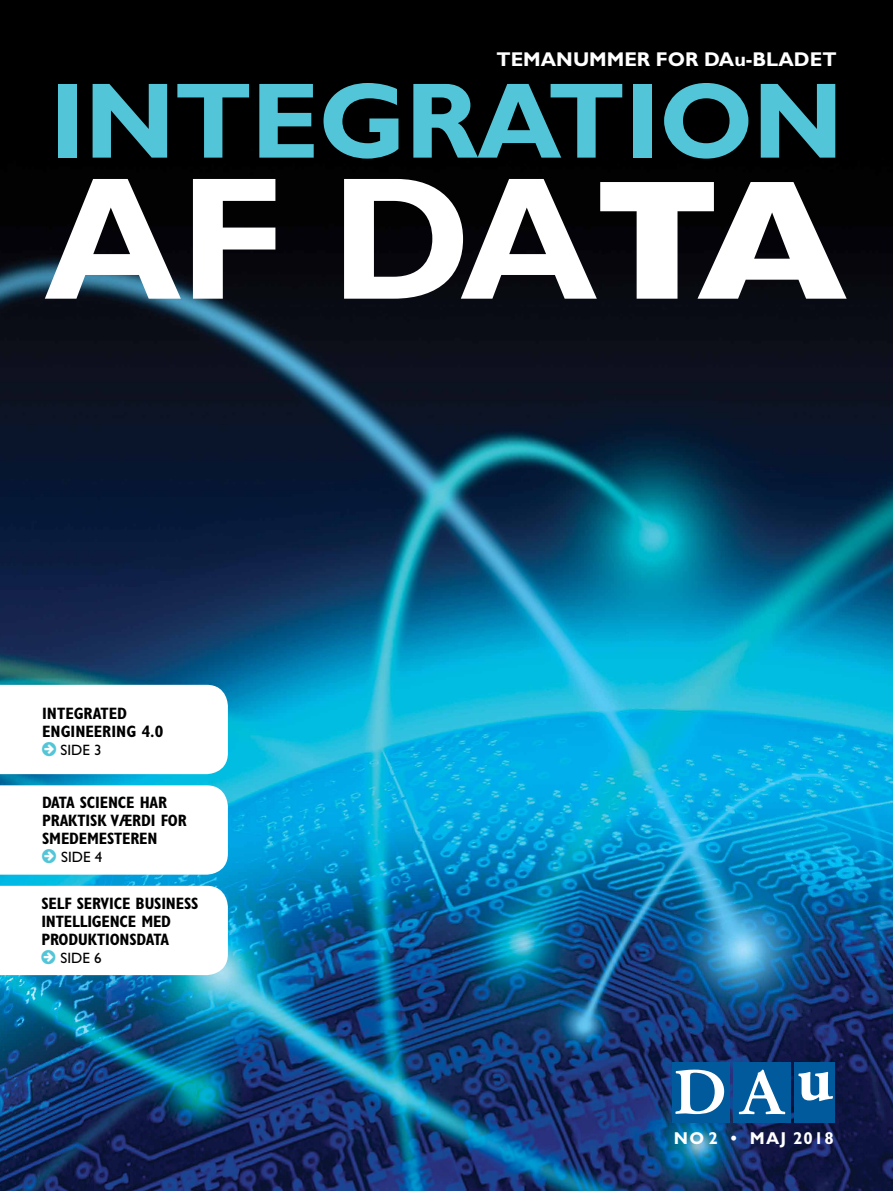
<style>
.page{position:relative;width:893px;height:1191px;background:#fff}
.page>*{position:absolute;margin:0;border:0;box-sizing:border-box;transform-origin:0 0}
.t1{font:700 175.5px "Gill Sans";color:#fff}
.t2{font:700 108px "Gill Sans";letter-spacing:-.01em;color:#52c6d8}
.t3{font:700 19.95px "Gill Sans";color:#fff}
.t4{font:700 17.25px "Gill Sans";letter-spacing:.07em;color:#fff}
.t5{font:700 condensed 16.5px/18px "Gill Sans";letter-spacing:-.01em;color:#000}
.t6{font:15px "Gill Sans";color:#000}
.s1{font-weight:800;font-size:171px}
</style>
<div class="page">
<img style="left:0;top:0;width:893px;height:1191px">
<div style="left:672px;top:1061px;width:58px;height:61px;background:#005a9c"></div>
<div style="left:733px;top:1061px;width:58px;height:61px;background:#005a9c"></div>
<div style="left:794px;top:1061px;width:41px;height:61px;background:#005a9c"></div>
<svg style="left:675px;top:1069px;width:49px;height:45px"></svg>
<svg style="left:739px;top:1069px;width:46px;height:45px"></svg>
<svg style="left:798px;top:1071px;width:35px;height:30px"></svg>
<svg style="left:0;top:785px;width:228px;height:89px"></svg>
<svg style="left:0;top:685px;width:228px;height:89px"></svg>
<svg style="left:0;top:885px;width:228px;height:90px"></svg>
<p class="t3" style="left:496px;top:47px;width:342px">TEMANUMMER FOR DAu-BLADET</p>
<h2 class="t2" style="left:49px;top:57px;width:796px">INTEGRATION</h2>
<h1 class="t1" style="left:44px;top:136px;width:806px">AF DA<span class="s1">TA</span></h1>
<p class="t5" style="left:42px;top:704px;width:123px">INTEGRATED<br>ENGINEERING 4.0</p>
<p class="t6" style="left:60px;top:741px;width:43px">SIDE 3</p>
<p class="t5" style="left:42px;top:793px;width:146px">DATA SCIENCE HAR<br>PRAKTISK VÆRDI FOR<br>SMEDEMESTEREN</p>
<p class="t6" style="left:61px;top:848px;width:43px">SIDE 4</p>
<p class="t5" style="left:41px;top:893px;width:159px">SELF SERVICE BUSINESS<br>INTELLIGENCE MED<br>PRODUKTIONSDATA</p>
<p class="t6" style="left:60px;top:949px;width:43px">SIDE 6</p>
<p class="t4" style="left:674px;top:1127px;width:162px">NO 2 • MAJ 2018</p>
</div>
